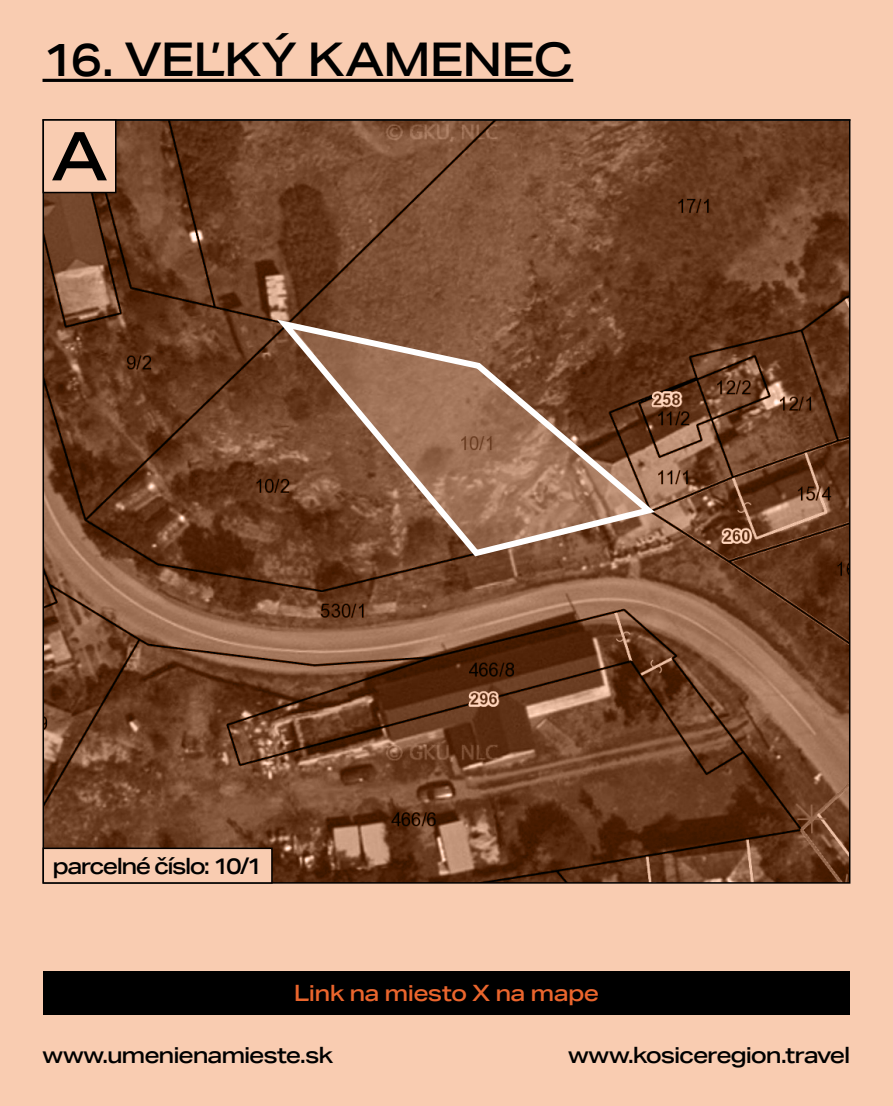
<style>
.page{position:relative;width:893px;height:1106px;background:#f9ccb1}
.page>*{position:absolute;margin:0;border:0;box-sizing:border-box;transform-origin:0 0}
.t1{font:500 67.5px "Aktiv Grotesk Ex";color:#000}
.t2{font:500 46.5px "Aktiv Grotesk Ex";letter-spacing:-.035em;color:#000}
.t3{font:500 22.5px "Aktiv Grotesk Ex";letter-spacing:-.05em;color:#000}
.t4{font:500 22.5px "Aktiv Grotesk Ex";letter-spacing:-.03em;color:#ea652d}
.t5{font:500 22.5px "Aktiv Grotesk Ex";letter-spacing:-.07em;color:#000}
</style>
<div class="page">
<img style="left:46px;top:122px;width:801px;height:758px">
<div style="left:43px;top:848px;width:229px;height:35px;background:#f9ccb1"></div>
<div style="left:43px;top:847px;width:230px;height:36px;border:2px solid #000"></div>
<div style="left:43px;top:971px;width:807px;height:44px;background:#000"></div>
<svg style="left:276px;top:316px;width:385px;height:243px;background:#8c6148"></svg>
<div style="left:43px;top:120px;width:73px;height:72px;background:#f9ccb1"></div>
<div style="left:43px;top:119px;width:74px;height:74px;border:2px solid #000"></div>
<hr style="left:43px;top:79px;width:530px;height:3px;background:#000">
<h2 class="t2" style="left:43px;top:31px;width:532px">16. VEĽKÝ KAMENEC</h2>
<h1 class="t1" style="left:51px;top:116px;width:58px">A</h1>
<p class="t5" style="left:53px;top:852px;width:212px">parcelné číslo: 10/1</p>
<p class="t4" style="left:294px;top:979px;width:307px">Link na miesto X na mape</p>
<p class="t3" style="left:43px;top:1041px;width:292px">www.umenienamieste.sk</p>
<p class="t3" style="left:568px;top:1041px;width:284px">www.kosiceregion.travel</p>
</div>
